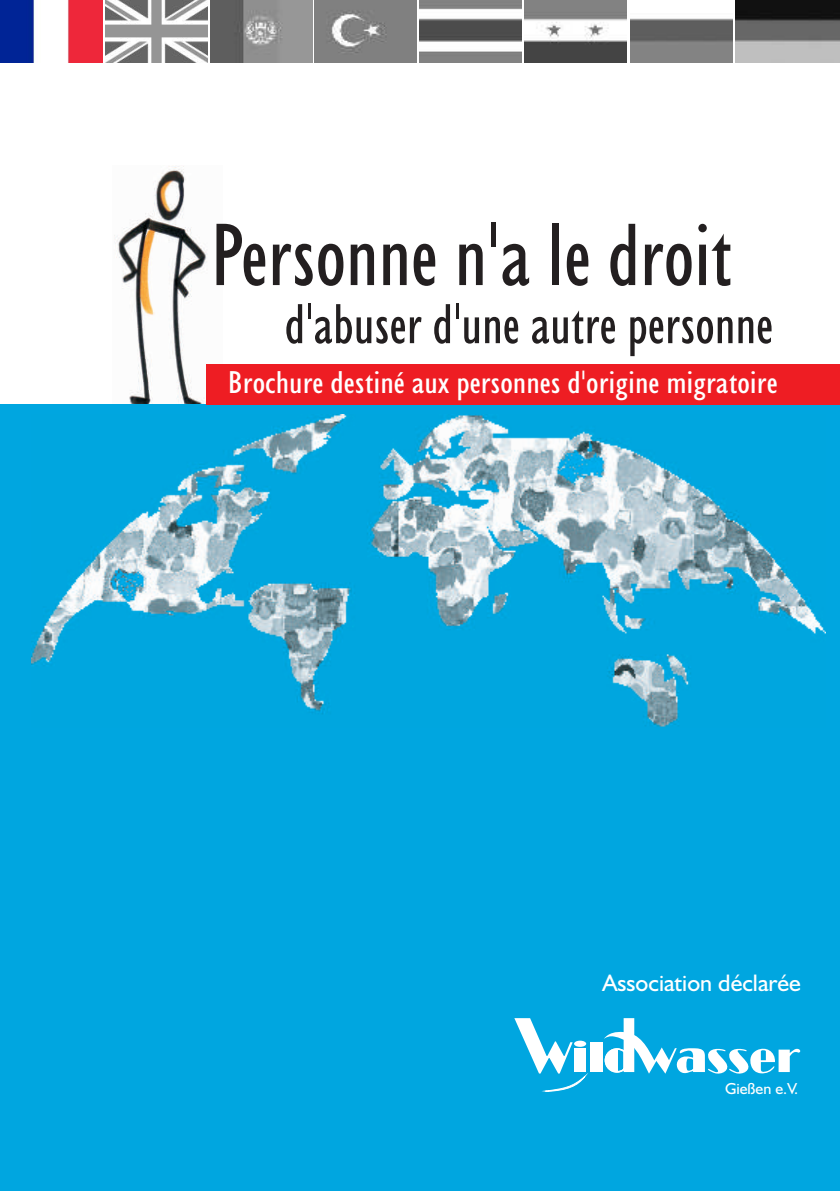
<style>
.page{position:relative;width:840px;height:1191px;background:#fff}
.page>*{position:absolute;margin:0;border:0;box-sizing:border-box;transform-origin:0 0}
.t1{font:condensed 89.6px "Humanist 521 BT";color:#231f20}
.t2{font:condensed 57.2px "Humanist 521 BT";color:#231f20}
.t3{font:condensed 32px "Humanist 521 BT";color:#fff;scale:1.16 1}
.t4{font:24px "Humanist 521 BT";color:#fff}
.t5{font:16px "Humanist 521 BT";color:#fff}
</style>
<div class="page">
<img style="left:113px;top:166px;width:95px;height:239px">
<div style="left:0;top:405px;width:839px;height:786px;background:#00a6e0"></div>
<div style="left:590px;top:1042px;width:12px;height:30px;background:#fff"></div>
<svg style="left:604px;top:1018px;width:196px;height:56px"></svg>
<svg style="left:514px;top:1018px;width:74px;height:74px"></svg>
<div style="left:207px;top:364px;width:632px;height:41px;background:#ee1d23"></div>
<img style="left:31px;top:414px;width:794px;height:313px">
<img style="left:735px;top:0;width:104px;height:62px">
<img style="left:105px;top:0;width:102px;height:62px">
<img style="left:0;top:0;width:102px;height:62px">
<img style="left:314px;top:0;width:102px;height:62px">
<img style="left:210px;top:0;width:102px;height:62px">
<img style="left:524px;top:0;width:102px;height:62px">
<img style="left:419px;top:0;width:102px;height:62px">
<img style="left:630px;top:18px;width:101px;height:44px">
<h1 class="t1" style="left:210px;top:217px;width:522px">Personne n'a le droit</h1>
<h2 class="t2" style="left:284px;top:300px;width:490px">d'abuser d'une autre personne</h2>
<p class="t3" style="left:228px;top:368px;width:475px">Brochure destiné aux personnes d'origine migratoire</p>
<p class="t4" style="left:602px;top:973px;width:200px">Association déclarée</p>
<p class="t5" style="left:724px;top:1082px;width:75px">Gießen e.V.</p>
</div>
